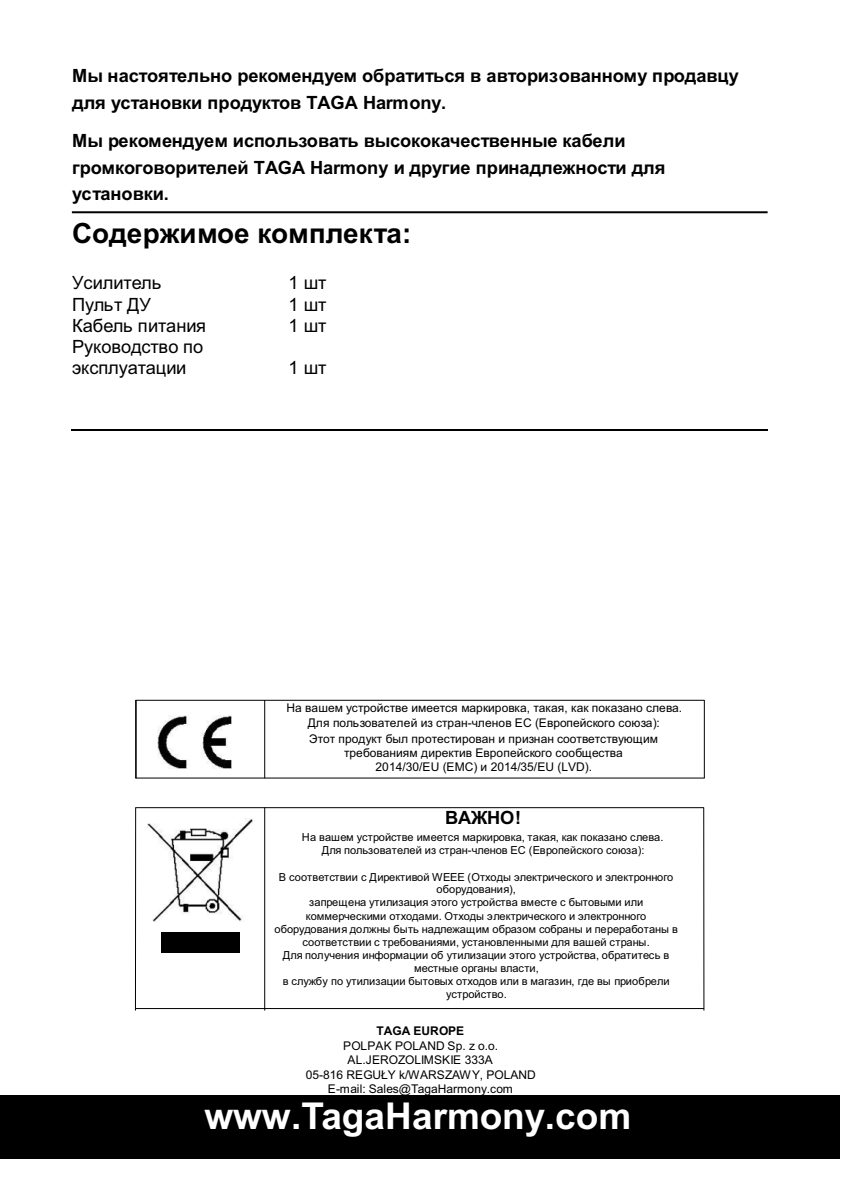
<style>
.page{position:relative;width:841px;height:1191px;background:#fff}
.page>*{position:absolute;margin:0;border:0;box-sizing:border-box;transform-origin:0 0}
.t1{font:700 37px "Arial";color:#fff}
.t2{font:700 27.8px "Arial";color:#000}
.t3{font:700 18.2px/26.4px "Arial";letter-spacing:-.005em;color:#000}
.t4{font:18.2px/21.2px "Arial";letter-spacing:-.01em;color:#000}
.t5{font:12px/14.4px "Arial";color:#000;text-align:center}
.t6{font:700 12px "Arial";color:#000}
.t7{font:11px/13px "Arial";color:#000;text-align:center}
</style>
<div class="page">
<hr style="left:72px;top:211px;width:695px;height:2px;background:#000">
<hr style="left:135px;top:699px;width:569px;height:1px;background:#000">
<hr style="left:703px;top:700px;width:1px;height:78px;background:#000">
<hr style="left:136px;top:700px;width:1px;height:78px;background:#000">
<hr style="left:135px;top:777px;width:569px;height:1px;background:#000">
<hr style="left:264px;top:700px;width:1px;height:78px;background:#000">
<hr style="left:135px;top:700px;width:1px;height:78px;background:#000">
<img style="left:158px;top:715px;width:73px;height:53px">
<hr style="left:135px;top:807px;width:568px;height:1px;background:#000">
<hr style="left:703px;top:807px;width:1px;height:203px;background:#000">
<hr style="left:135px;top:807px;width:1px;height:203px;background:#000">
<hr style="left:264px;top:807px;width:1px;height:203px;background:#000">
<hr style="left:135px;top:1007px;width:568px;height:1px;background:#000">
<img style="left:148px;top:818px;width:104px;height:103px">
<div style="left:161px;top:932px;width:78px;height:20px;background:#000"></div>
<div style="left:0;top:1095px;width:839px;height:63px;background:#000"></div>
<hr style="left:71px;top:428px;width:183px;height:2px;background:#000">
<hr style="left:255px;top:428px;width:512px;height:2px;background:#000">
<h3 class="t3" style="left:72px;top:64px;width:667px">Мы настоятельно рекомендуем обратиться в авторизованному продавцу для установки продуктов TAGA Harmony.</h3>
<h3 class="t3" style="left:72px;top:129px;width:594px">Мы рекомендуем использовать высококачественные кабели громкоговорителей TAGA Harmony и другие принадлежности для установки.</h3>
<h2 class="t2" style="left:72px;top:223px;width:340px">Содержимое комплекта:</h2>
<h3 class="t4" style="left:72px;top:273px;width:91px">Усилитель</h3>
<h3 class="t4" style="left:288px;top:273px;width:40px">1 шт</h3>
<h3 class="t4" style="left:72px;top:295px;width:80px">Пульт ДУ</h3>
<h3 class="t4" style="left:288px;top:295px;width:40px">1 шт</h3>
<h3 class="t4" style="left:72px;top:317px;width:135px">Кабель питания</h3>
<h3 class="t4" style="left:288px;top:317px;width:40px">1 шт</h3>
<h3 class="t4" style="left:72px;top:337px;width:133px">Руководство по эксплуатации</h3>
<h3 class="t4" style="left:288px;top:358px;width:40px">1 шт</h3>
<p class="t5" style="left:286px;top:701px;width:397px">На вашем устройстве имеется маркировка, такая, как показано слева.<br>Для пользователей из стран-членов ЕС (Европейского союза):</p>
<p class="t5" style="left:309px;top:732px;width:350px">Этот продукт был протестирован и признан соответствующим требованиям директив Европейского сообщества<br>2014/30/EU (EMC) и 2014/35/EU (LVD).</p>
<h3 class="t3" style="left:445px;top:806px;width:77px">ВАЖНО!</h3>
<p class="t7" style="left:302px;top:831px;width:363px">На вашем устройстве имеется маркировка, такая, как показано слева.<br>Для пользователей из стран-членов ЕС (Европейского союза):</p>
<p class="t7" style="left:274px;top:870px;width:404px">В соответствии с Директивой WEEE (Отходы электрического и электронного оборудования),<br>запрещена утилизация этого устройства вместе с бытовыми или коммерческими отходами. Отходы электрического и электронного оборудования должны быть надлежащим образом собраны и переработаны в соответствии с требованиями, установленными для вашей страны.<br>Для получения информации об утилизации этого устройства, обратитесь в местные органы власти,<br>в службу по утилизации бытовых отходов или в магазин, где вы приобрели устройство.</p>
<p class="t6" style="left:376px;top:1025px;width:89px">TAGA EUROPE</p>
<p class="t5" style="left:305px;top:1038px;width:231px">POLPAK POLAND Sp. z o.o.<br>AL.JEROZOLIMSKIE 333A<br>05-816 REGUŁY k/WARSZAWY, POLAND<br>E-mail: Sales@TagaHarmony.com</p>
<h1 class="t1" style="left:204px;top:1102px;width:428px">www.TagaHarmony.com</h1>
</div>
